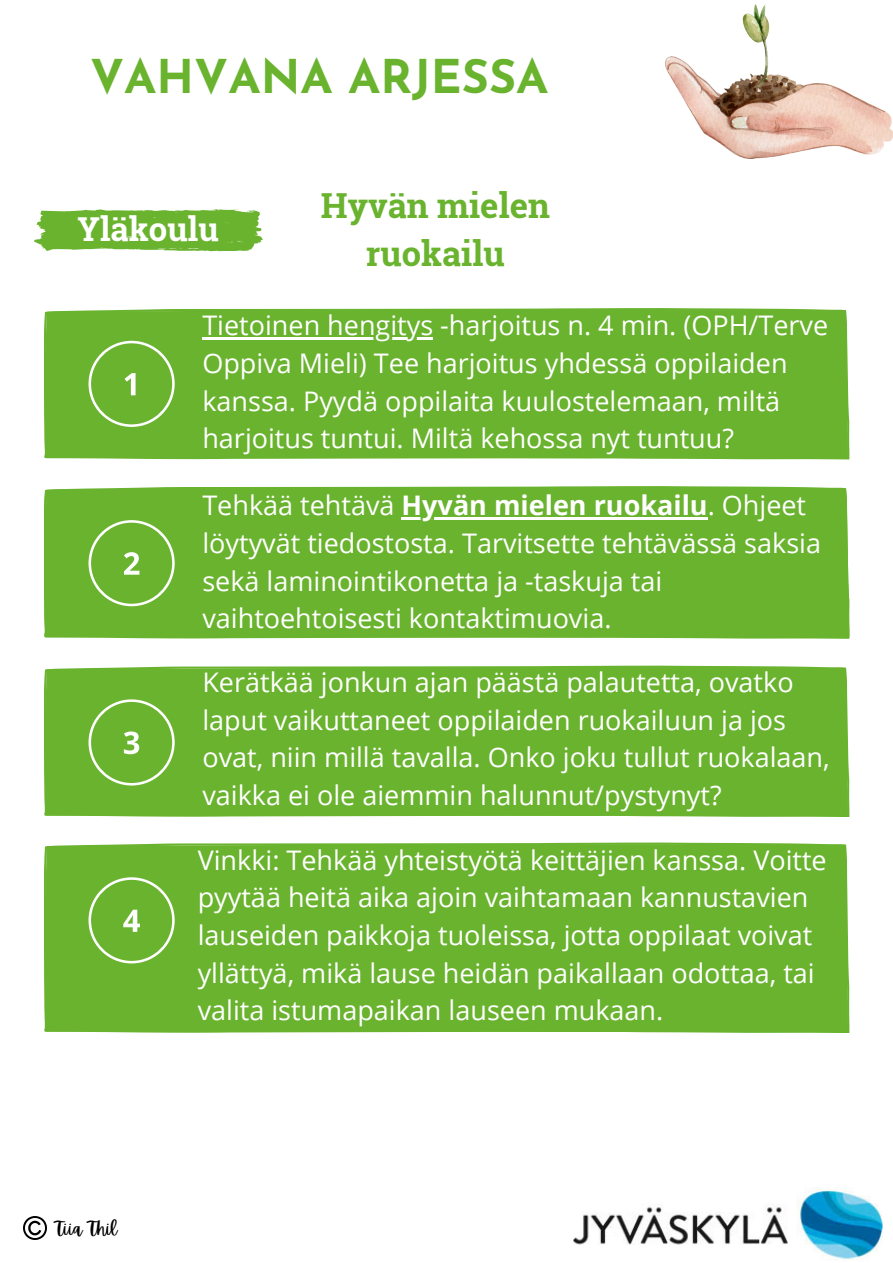
<style>
.page{position:relative;width:893px;height:1263px;background:#fff}
.page>*{position:absolute;margin:0;border:0;box-sizing:border-box;transform-origin:0 0}
.t1{font:700 46.5px "Josefin Sans";color:#69b32e}
.t2{font:700 34.5px/47.8px "Roboto Slab";color:#69b32e;text-align:center}
.t3{font:700 33px "Roboto Slab";color:#fff}
.t4{font:27px/37.7px "Open Sans";color:#fff}
.t5{font:18px "Apricots";color:#000}
.s1{font-weight:700}
</style>
<div class="page">
<div style="left:44px;top:666px;width:805px;height:151px;background:#69b32e"></div>
<div style="left:44px;top:842px;width:805px;height:191px;background:#69b32e"></div>
<div style="left:44px;top:487px;width:805px;height:152px;background:#69b32e"></div>
<div style="left:44px;top:308px;width:805px;height:151px;background:#69b32e"></div>
<svg style="left:88px;top:341px;width:87px;height:86px;background:#79bb44"></svg>
<svg style="left:88px;top:520px;width:87px;height:86px;background:#7abb45"></svg>
<svg style="left:88px;top:699px;width:87px;height:86px;background:#7abb45"></svg>
<svg style="left:88px;top:877px;width:87px;height:86px;background:#7abb45"></svg>
<svg style="left:34px;top:209px;width:229px;height:42px;background:#79bb45"></svg>
<img style="left:665px;top:5px;width:228px;height:153px">
<hr style="left:401px;top:517px;width:306px;height:2px;background:#fff">
<hr style="left:202px;top:337px;width:231px;height:2px;background:#fff">
<img style="left:574px;top:1187px;width:308px;height:74px">
<img style="left:24px;top:1216px;width:23px;height:23px">
<h3 class="t1" style="left:90px;top:58px;width:460px">VAHVANA ARJESSA</h3>
<p class="t3" style="left:78px;top:206px;width:143px">Yläkoulu</p>
<p class="t2" style="left:321px;top:181px;width:231px">Hyvän mielen ruokailu</p>
<h3 class="t4" style="left:202px;top:306px;width:627px">Tietoinen hengitys -harjoitus n. 4 min. (OPH/Terve Oppiva Mieli) Tee harjoitus yhdessä oppilaiden kanssa. Pyydä oppilaita kuulostelemaan, miltä harjoitus tuntui. Miltä kehossa nyt tuntuu?</h3>
<h2 class="t4" style="left:202px;top:486px;width:605px">Tehkää tehtävä <span class="s1">Hyvän mielen ruokailu</span>. Ohjeet</h2>
<p class="t4" style="left:202px;top:524px;width:620px">löytyvät tiedostosta. Tarvitsette tehtävässä saksia sekä laminointikonetta ja -taskuja tai vaihtoehtoisesti kontaktimuovia.</p>
<p class="t5" style="left:55px;top:1218px;width:63px">Tiia Thil</p>
<h2 class="t4" style="left:202px;top:663px;width:629px">Kerätkää jonkun ajan päästä palautetta, ovatko laput vaikuttaneet oppilaiden ruokailuun ja jos ovat, niin millä tavalla. Onko joku tullut ruokalaan, vaikka ei ole aiemmin halunnut/pystynyt?</h2>
<p class="t4" style="left:198px;top:840px;width:630px">Vinkki: Tehkää yhteistyötä keittäjien kanssa. Voitte pyytää heitä aika ajoin vaihtamaan kannustavien lauseiden paikkoja tuoleissa, jotta oppilaat voivat yllättyä, mikä lause heidän paikallaan odottaa, tai valita istumapaikan lauseen mukaan.</p>
</div>
